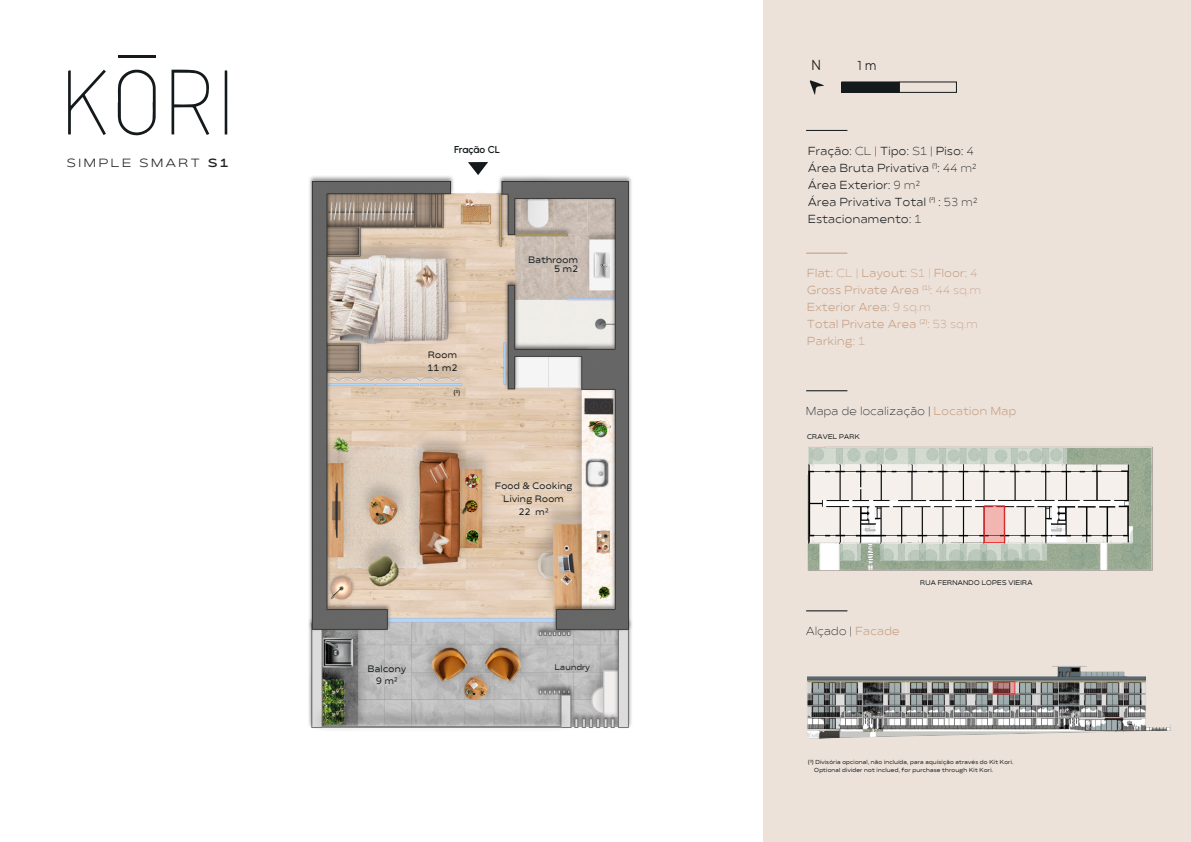
<style>
.page{position:relative;width:1191px;height:842px;background:#fff}
.page>*{position:absolute;margin:0;border:0;box-sizing:border-box;transform-origin:0 0}
.t1{font:14.5px "Montserrat";color:#141a1c;scale:.86 1}
.t2{font:13px "Montserrat";color:#141a1c;scale:.86 1}
.t3{font:11.8px "Matahari Extended 400 Ext Reg";letter-spacing:.22em;color:#231f20}
.t4{font:11.6px/17px "Matahari Extended 400 Ext Reg";letter-spacing:.045em;color:#141a1c;scale:.86 1}
.t5{font:11.6px/17px "Matahari Extended 400 Ext Reg";letter-spacing:.045em;color:#c59f84;scale:.86 1}
.t6{font:300 11.6px "Matahari Extended 300 Ext";letter-spacing:.045em;color:#141a1c;scale:.86 1}
.t7{font:600 10px "Urbanist";letter-spacing:-.01em;color:#141a1c}
.t8{font:9.3px/13px "Matahari Extended 600 Ext Sem Bd";letter-spacing:.045em;color:#141a1c;text-align:center;scale:.86 1}
.t9{font:8.1px "Matahari Extended 600 Ext Sem Bd";letter-spacing:.045em;color:#141a1c;scale:.86 1}
.t10{font:7px "Matahari Extended 600 Ext Sem Bd";color:#141a1c;scale:.86 1}
.t11{font:6.8px "Matahari Extended 600 Ext Sem Bd";letter-spacing:.045em;color:#141a1c;scale:.86 1}
.t12{font:5.8px/8px "Matahari Extended 600 Ext Sem Bd";letter-spacing:.045em;color:#141a1c;scale:.86 1}
.s1{font-family:"Matahari Extended 700 Ext";font-weight:700}
.s2{font-family:"Matahari Extended 300 Ext";font-weight:300}
.s3{font-family:"Matahari Extended 400 Ext Reg";font-weight:400;color:#c59f84}
</style>
<div class="page">
<div style="left:762px;top:0;width:429px;height:842px;background:#ede2da"></div>
<img style="left:103px;top:0;width:745px;height:842px">
<hr style="left:806px;top:130px;width:41px;height:1px;background:#141a1c">
<hr style="left:806px;top:253px;width:41px;height:1px;background:#c59f84">
<hr style="left:806px;top:390px;width:41px;height:1px;background:#141a1c">
<hr style="left:806px;top:610px;width:41px;height:1px;background:#141a1c">
<svg style="left:810px;top:80px;width:14px;height:15px"></svg>
<img style="left:797px;top:436px;width:356px;height:147px">
<svg style="left:468px;top:162px;width:20px;height:13px"></svg>
<div style="left:842px;top:82px;width:57px;height:10px;background:#141a1c"></div>
<div style="left:841px;top:81px;width:58px;height:12px;border:1px solid #141a1c"></div>
<div style="left:899px;top:81px;width:58px;height:12px;border:1px solid #141a1c"></div>
<img style="left:797px;top:464px;width:331px;height:78px">
<svg style="left:985px;top:507px;width:17px;height:34px"></svg>
<div style="left:983px;top:505px;width:21px;height:38px;border:1px solid #ee2d2d"></div>
<img style="left:803px;top:658px;width:369px;height:84px">
<svg style="left:994px;top:683px;width:19px;height:9px"></svg>
<div style="left:992px;top:681px;width:23px;height:13px;border:1px solid #ee2d2d"></div>
<svg style="left:171px;top:70px;width:38px;height:65px"></svg>
<svg style="left:118px;top:68px;width:38px;height:68px"></svg>
<svg style="left:68px;top:70px;width:38px;height:65px"></svg>
<svg style="left:225px;top:70px;width:2px;height:64px"></svg>
<hr style="left:118px;top:55px;width:38px;height:3px;background:#141a1c">
<h3 class="t3" style="left:67px;top:154px;width:163px">SIMPLE SMART <span class="s1">S1</span></h3>
<h3 class="t7" style="left:454px;top:143px;width:47px">Fração CL</h3>
<h3 class="t8" style="left:428px;top:349px;width:36px;text-align:left">Room<br>11 m2</h3>
<p class="t10" style="left:454px;top:387px;width:9px">(3)</p>
<h3 class="t8" style="left:528px;top:256px;width:59px;line-height:9px;text-align:right">Bathroom<br>5 m2</h3>
<h3 class="t8" style="left:495px;top:479px;width:91px">Food &amp; Cooking<br>Living Room<br>22 m2</h3>
<h3 class="t8" style="left:368px;top:663px;width:46px;line-height:12px">Balcony<br>9 m2</h3>
<h3 class="t9" style="left:555px;top:661px;width:42px">Laundry</h3>
<h1 class="t1" style="left:811px;top:54px;width:13px">N</h1>
<h2 class="t2" style="left:857px;top:56px;width:23px">1 m</h2>
<h3 class="t4" style="left:808px;top:142px;width:198px">Fração: <span class="s2">CL |</span> Tipo: <span class="s2">S1 |</span> Piso: <span class="s2">4<br></span>Área Bruta Privativa <sup>(1)</sup>: <span class="s2">44 m2<br></span>Área Exterior: <span class="s2">9 m2<br></span>Área Privativa Total <sup>(2)</sup> : <span class="s2">53 m2<br></span>Estacionamento: <span class="s2">1</span></h3>
<h3 class="t5" style="left:807px;top:265px;width:203px">Flat: <span class="s2">CL |</span> Layout: <span class="s2">S1 |</span> Floor: <span class="s2">4<br></span>Gross Private Area <sup>(1)</sup>: <span class="s2">44 sq.m<br></span>Exterior Area: <span class="s2">9 sq.m<br></span>Total Private Area <sup>(2)</sup>: <span class="s2">53 sq.m<br></span>Parking: <span class="s2">1</span></h3>
<h3 class="t6" style="left:806px;top:403px;width:245px">Mapa de localização | <span class="s3">Location Map</span></h3>
<p class="t11" style="left:807px;top:432px;width:63px">CRAVEL PARK</p>
<h3 class="t6" style="left:806px;top:623px;width:110px">Alçado | <span class="s3">Facade</span></h3>
<p class="t11" style="left:920px;top:578px;width:132px">RUA FERNANDO LOPES VIEIRA</p>
<p class="t12" style="left:814px;top:758px;width:233px;text-indent:-6px">(3) Divisória opcional, não incluída, para aquisição através do Kit Kori.<br>Optional divider not inclued, for purchase through Kit Kori.</p>
</div>
